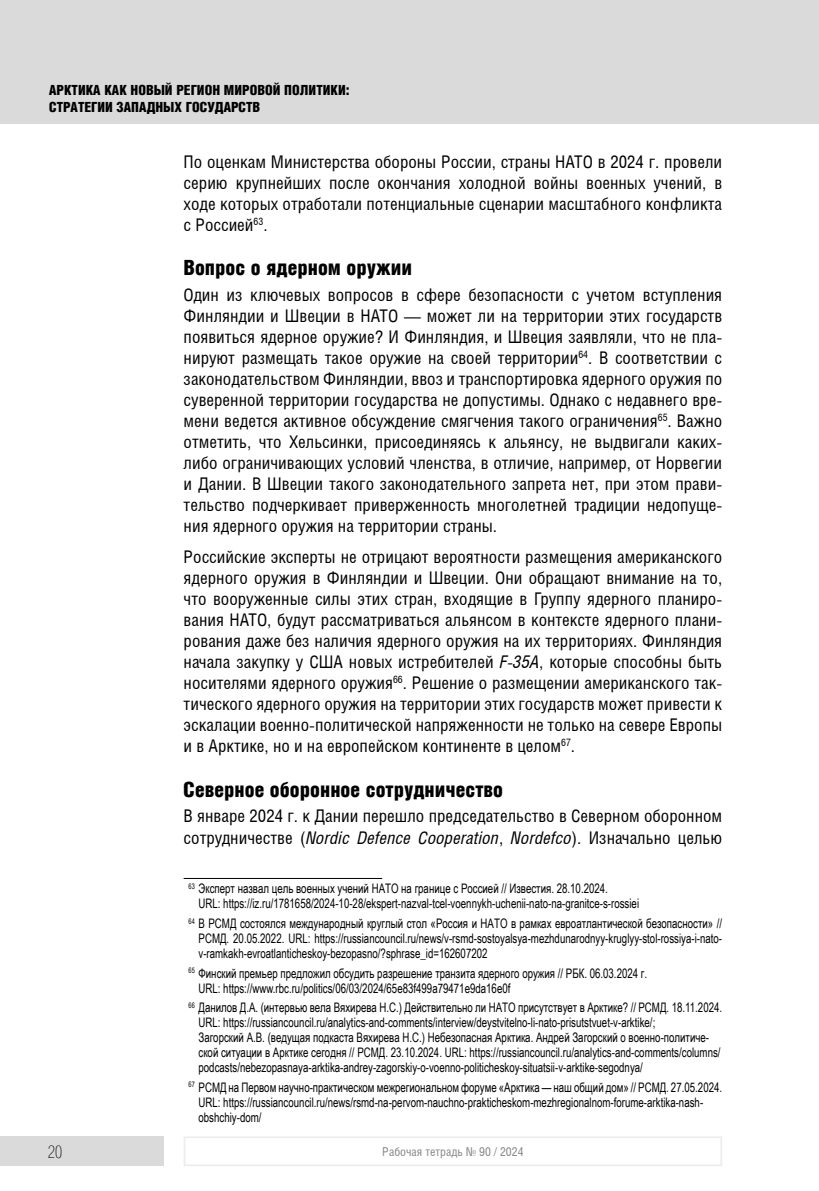
<style>
.page{position:relative;width:819px;height:1191px;background:#fff}
.page>*{position:absolute;margin:0;border:0;box-sizing:border-box;transform-origin:0 0}
.Подзаголовок{font:900 21px "Helios Cond";color:#000}
.Основной_текст{font:17.5px/21px "Helios Cond";color:#000;text-align:justify}
.t1{font:17.5px "Helios Cond Thin C";color:#000}
.t2{font:900 14px/17.5px "Helios Cond";color:#000}
.Сноска_с_чертой{font:13.12px/14.9px "Arial Narrow";color:#000;text-align:justify;scale:.9 1}
.Сноска_http{font:13.12px/14.9px "Arial Narrow";color:#000;scale:.9 1}
.Сноска_http__копия{font:13.12px/14.9px "Arial Narrow";color:#000;scale:.9 1}
.t3{font:12.25px "Helios Cond";color:#878787}
.s1{font-style:italic}
</style>
<div class="page">
<div style="left:0;top:0;width:819px;height:124px;background:#dadada"></div>
<div style="left:0;top:1136px;width:164px;height:30px;background:#dadada"></div>
<div style="left:184px;top:1136px;width:538px;height:30px;border:2px solid #ededed"></div>
<hr style="left:184px;top:878px;width:198px;height:1px;background:#000">
<p class="t2" style="left:49px;top:81px;width:302px">АРКТИКА КАК НОВЫЙ РЕГИОН МИРОВОЙ ПОЛИТИКИ:<br>СТРАТЕГИИ ЗАПАДНЫХ ГОСУДАРСТВ</p>
<p class="Основной_текст" style="left:184px;top:151px;width:540px">По оценкам Министерства обороны России, страны НАТО в 2024 г. провели серию крупнейших после окончания холодной войны военных учений, в ходе которых отработали потенциальные сценарии масштабного конфликта с Россией<sup>63</sup>.</p>
<p class="Подзаголовок" style="left:184px;top:256px;width:230px">Вопрос о ядерном оружии</p>
<p class="Основной_текст" style="left:184px;top:284px;width:540px">Один из ключевых вопросов в сфере безопасности с учетом вступления Финляндии и Швеции в НАТО — может ли на территории этих государств появиться ядерное оружие? И Финляндия, и Швеция заявляли, что не пла&shy;нируют размещать такое оружие на своей территории<sup>64</sup>. В соответствии с законодательством Финляндии, ввоз и транспортировка ядерного оружия по суверенной территории государства не допустимы. Однако с недавнего вре&shy;мени ведется активное обсуждение смягчения такого ограничения<sup>65</sup>. Важно отметить, что Хельсинки, присоединяясь к альянсу, не выдвигали каких&shy;либо ограничивающих условий членства, в отличие, например, от Норвегии и Дании. В Швеции такого законодательного запрета нет, при этом прави&shy;тельство подчеркивает приверженность многолетней традиции недопуще&shy;ния ядерного оружия на территории страны.</p>
<p class="Основной_текст" style="left:184px;top:546px;width:540px">Российские эксперты не отрицают вероятности размещения американского ядерного оружия в Финляндии и Швеции. Они обращают внимание на то, что вооруженные силы этих стран, входящие в Группу ядерного планиро&shy;вания НАТО, будут рассматриваться альянсом в контексте ядерного плани&shy;рования даже без наличия ядерного оружия на их территориях. Финляндия начала закупку у США новых истребителей <span class="s1">F-35A</span>, которые способны быть носителями ядерного оружия<sup>66</sup>. Решение о размещении американского так&shy;тического ядерного оружия на территории этих государств может привести к эскалации военно-политической напряженности не только на севере Европы и в Арктике, но и на европейском континенте в целом<sup>67</sup>.</p>
<p class="Подзаголовок" style="left:184px;top:778px;width:321px">Северное оборонное сотрудничество</p>
<p class="Основной_текст" style="left:184px;top:805px;width:540px">В январе 2024 г. к Дании перешло председательство в Северном оборонном сотрудничестве (<span class="s1">Nordic Defence Cooperation</span>, <span class="s1">Nordefco</span>). Изначально целью</p>
<p class="Сноска_с_чертой" style="left:189px;top:880px;width:467px"><sup>63</sup> Эксперт назвал цель военных учений НАТО на границе с Россией // Известия. 28.10.2024.</p>
<p class="Сноска_http__копия" style="left:198px;top:895px;width:491px">URL: https://iz.ru/1781658/2024-10-28/ekspert-nazval-tcel-voennykh-uchenii-nato-na-granitce-s-rossiei</p>
<p class="Сноска_с_чертой" style="left:198px;top:915px;width:583px;text-indent:-10px"><sup>64</sup> В РСМД состоялся международный круглый стол «Россия и НАТО в рамках евроатлантической безопасности» // РСМД. 20.05.2022. URL: https://russiancouncil.ru/news/v-rsmd-sostoyalsya-mezhdunarodnyy-kruglyy-stol-rossiya-i-nato&shy;v-ramkakh-evroatlanticheskoy-bezopasno/?sphrase_id=162607202</p>
<p class="Сноска_с_чертой" style="left:189px;top:965px;width:511px"><sup>65</sup> Финский премьер предложил обсудить разрешение транзита ядерного оружия // РБК. 06.03.2024 г.</p>
<p class="Сноска_http__копия" style="left:198px;top:980px;width:348px">URL: https://www.rbc.ru/politics/06/03/2024/65e83f499a79471e9da16e0f</p>
<p class="Сноска_с_чертой" style="left:198px;top:999px;width:583px;text-indent:-10px"><sup>66</sup> Данилов Д.А. (интервью вела Вяхирева Н.С.) Действительно ли НАТО присутствует в Арктике? // РСМД. 18.11.2024.<br>URL: https://russiancouncil.ru/analytics-and-comments/interview/deystvitelno-li-nato-prisutstvuet-v-arktike/;</p>
<p class="Сноска_http" style="left:198px;top:1029px;width:581px">Загорский А.В. (ведущая подкаста Вяхирева Н.С.) Небезопасная Арктика. Андрей Загорский о военно-политиче&shy;ской ситуации в Арктике сегодня // РСМД. 23.10.2024. URL: https://russiancouncil.ru/analytics-and-comments/columns/ podcasts/nebezopasnaya-arktika-andrey-zagorskiy-o-voenno-politicheskoy-situatsii-v-arktike-segodnya/</p>
<p class="Сноска_с_чертой" style="left:189px;top:1079px;width:594px"><sup>67</sup> РСМД на Первом научно-практическом межрегиональном форуме «Арктика — наш общий дом» // РСМД. 27.05.2024.</p>
<p class="Сноска_http__копия" style="left:198px;top:1094px;width:562px">URL: https://russiancouncil.ru/news/rsmd-na-pervom-nauchno-prakticheskom-mezhregionalnom-forume-arktika-nash&shy;obshchiy-dom/</p>
<p class="t1" style="left:48px;top:1142px;width:16px">20</p>
<p class="t3" style="left:382px;top:1144px;width:143px">Рабочая тетрадь № 90 / 2024</p>
</div>
